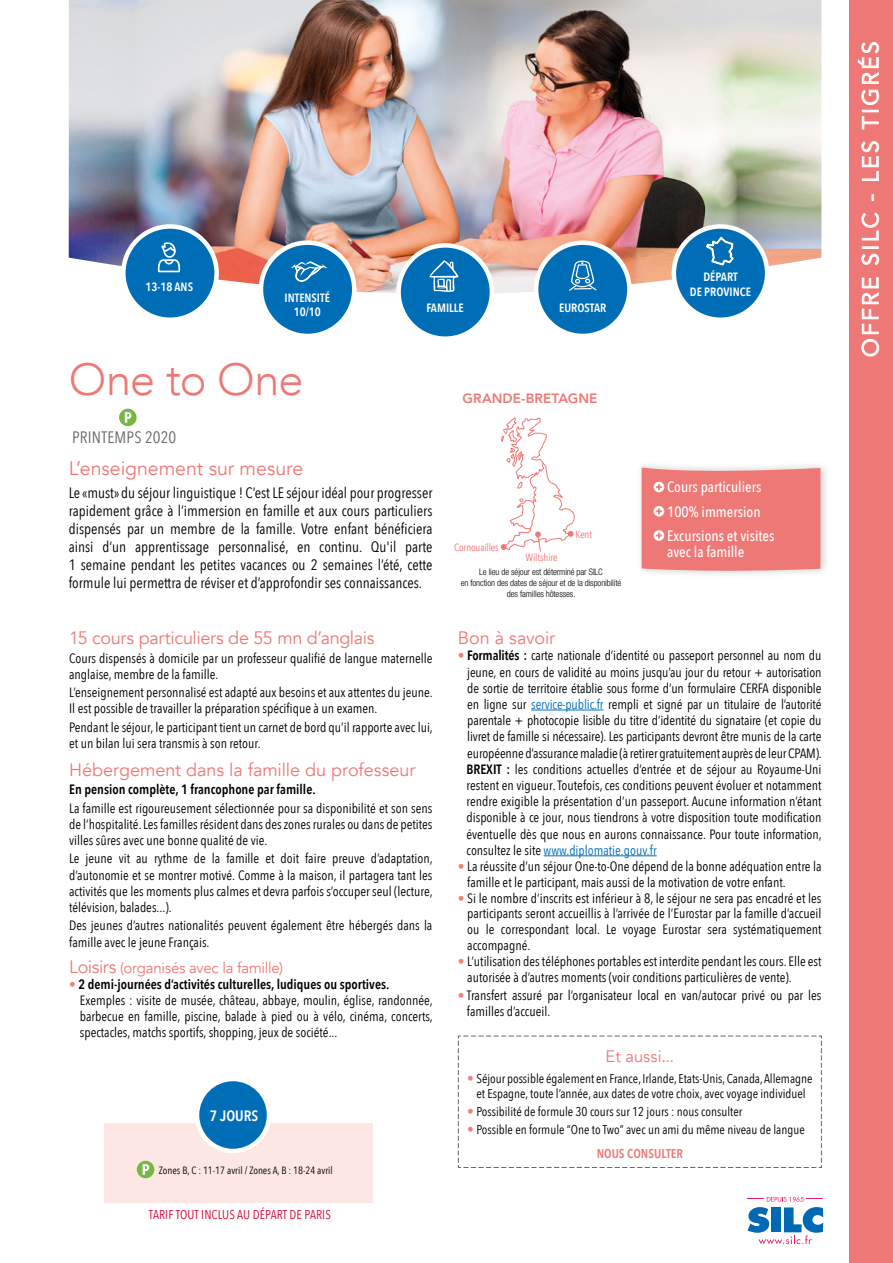
<style>
.page{position:relative;width:893px;height:1263px;background:#fff}
.page>*{position:absolute;margin:0;border:0;box-sizing:border-box;transform-origin:0 0}
.t1{font:300 45px "Avenir";letter-spacing:-.02em;color:#ee7875}
.t2{font:22.5px "Avenir";letter-spacing:.11em;color:#fff}
.t3{font:19.5px "Avenir";letter-spacing:-.005em;color:#ee7875}
.t4{font:18px "Avenir";letter-spacing:-.005em;color:#ee7875}
.t5{font:16.5px "Avenir Next Condensed";letter-spacing:.01em;color:#676568}
.t6{font:16.5px "Avenir";letter-spacing:.005em;color:#ee7875}
.t7{font:15px/18px "Avenir Next Condensed";color:#000;text-align:justify}
.t8{font:500 15px/24.3px "Avenir Next Condensed";color:#fff}
.t9{font:15px "Avenir";letter-spacing:-.015em;color:#ee7875}
.t10{font:600 15px "Avenir Next Condensed";color:#fff}
.t11{font:13.5px/16.2px "Avenir Next Condensed";color:#000}
.t12{font:600 13.5px "Avenir Next Condensed";color:#000}
.t13{font:800 13.5px "Avenir";letter-spacing:.005em;color:#ee7875}
.t14{font:12.75px/15.3px "Avenir Next Condensed";color:#000;text-align:center}
.t15{font:12.75px "Avenir Next Condensed";letter-spacing:.01em;color:#d30536}
.t16{font:600 12px/14.4px "Avenir Next Condensed";color:#fff;text-align:center}
.t17{font:10.5px "Avenir Next Condensed";color:#000}
.t18{font:10.5px "Avenir Next Condensed";letter-spacing:-.015em;color:#ee7875}
.t19{font:300 condensed 9px/10.8px "Helvetica Neue LT Std";letter-spacing:-.01em;color:#000;text-align:center}
.s1{font-size:18px}
.s2{color:#f08372}
.s3{font-weight:600}
.s4{color:#006eb7}
.s5{font-size:13.5px;color:#f08372}
.s6{font-weight:600;color:#ee7875}
</style>
<div class="page">
<img style="left:69px;top:0;width:752px;height:293px">
<hr style="left:531px;top:710px;width:72px;height:1px;background:#006eb7">
<hr style="left:544px;top:855px;width:113px;height:1px;background:#006eb7">
<div style="left:635px;top:460px;width:196px;height:119px;background:#000;opacity:.2"></div>
<svg style="left:642px;top:467px;width:178px;height:106px"></svg>
<svg style="left:119px;top:409px;width:18px;height:17px"></svg>
<svg style="left:125px;top:412px;width:6px;height:11px"></svg>
<svg style="left:501px;top:418px;width:74px;height:134px"></svg>
<svg style="left:458px;top:1035px;width:364px;height:133px"></svg>
<div style="left:261px;top:243px;width:93px;height:93px;background:#006eb7;border-radius:50%"></div>
<div style="left:259px;top:240px;width:97px;height:98px;border:4px solid #fff;border-radius:50%"></div>
<svg style="left:291px;top:261px;width:36px;height:21px"></svg>
<div style="left:399px;top:245px;width:93px;height:94px;background:#006eb7;border-radius:50%"></div>
<div style="left:396px;top:243px;width:98px;height:98px;border:4px solid #fff;border-radius:50%"></div>
<svg style="left:429px;top:260px;width:30px;height:32px"></svg>
<div style="left:123px;top:226px;width:94px;height:94px;background:#006eb7;border-radius:50%"></div>
<div style="left:121px;top:224px;width:98px;height:98px;border:4px solid #fff;border-radius:50%"></div>
<svg style="left:158px;top:242px;width:22px;height:30px"></svg>
<div style="left:536px;top:243px;width:93px;height:93px;background:#006eb7;border-radius:50%"></div>
<div style="left:534px;top:240px;width:98px;height:98px;border:4px solid #fff;border-radius:50%"></div>
<svg style="left:569px;top:261px;width:27px;height:30px"></svg>
<div style="left:674px;top:226px;width:93px;height:94px;background:#006eb7;border-radius:50%"></div>
<div style="left:672px;top:224px;width:97px;height:98px;border:4px solid #fff;border-radius:50%"></div>
<svg style="left:706px;top:236px;width:28px;height:30px"></svg>
<div style="left:105px;top:1123px;width:268px;height:79px;background:#fde7e4"></div>
<div style="left:197px;top:1079px;width:72px;height:72px;background:#006eb7;border-radius:50%"></div>
<div style="left:195px;top:1077px;width:76px;height:76px;border:4px solid #fff;border-radius:50%"></div>
<div style="left:137px;top:1161px;width:17px;height:17px;background:#76b843;border-radius:50%"></div>
<svg style="left:143px;top:1164px;width:6px;height:11px"></svg>
<svg style="left:747px;top:1197px;width:76px;height:47px"></svg>
<div style="left:850px;top:0;width:43px;height:1263px;background:#ee7875"></div>
<svg style="left:861px;top:277px;width:18px;height:80px"></svg>
<svg style="left:861px;top:253px;width:18px;height:12px"></svg>
<div style="left:862px;top:246px;width:17px;height:3px;border:1px solid #fff"></div>
<svg style="left:861px;top:212px;width:18px;height:29px"></svg>
<svg style="left:872px;top:194px;width:2px;height:7px"></svg>
<svg style="left:861px;top:141px;width:18px;height:40px"></svg>
<svg style="left:858px;top:42px;width:21px;height:88px"></svg>
<p class="t16" style="left:146px;top:279px;width:49px">13-18 ANS</p>
<p class="t16" style="left:285px;top:290px;width:47px">INTENSITÉ<br>10/10</p>
<p class="t16" style="left:426px;top:301px;width:39px">FAMILLE</p>
<p class="t16" style="left:559px;top:301px;width:49px">EUROSTAR</p>
<p class="t16" style="left:690px;top:270px;width:62px">DÉPART<br>DE PROVINCE</p>
<h1 class="t1" style="left:69px;top:353px;width:236px">One to One</h1>
<p class="t5" style="left:72px;top:423px;width:106px">PRINTEMPS 2020</p>
<h3 class="t3" style="left:69px;top:457px;width:236px">L’enseignement sur mesure</h3>
<p class="t7" style="left:69px;top:483px;width:365px">Le «must» du séjour linguistique ! C’est LE séjour idéal pour progresser rapidement grâce à l’immersion en famille et aux cours particuliers dispensés par un membre de la famille. Votre enfant bénéficiera ainsi d’un apprentissage personnalisé, en continu. Qu'il parte 1 semaine pendant les petites vacances ou 2 semaines l’été, cette formule lui permettra de réviser et d’approfondir ses connaissances.</p>
<h3 class="t4" style="left:69px;top:627px;width:307px">15 cours particuliers de 55 mn d’anglais</h3>
<p class="t11" style="left:69px;top:649px;width:365px">Cours dispensés à domicile par un professeur qualifié de langue maternelle anglaise, membre de la famille.</p>
<p class="t11" style="left:69px;top:683px;width:365px">L’enseignement personnalisé est adapté aux besoins et aux attentes du jeune.<br>Il est possible de travailler la préparation spécifique à un examen.</p>
<p class="t11" style="left:69px;top:718px;width:365px">Pendant le séjour, le participant tient un carnet de bord qu’il rapporte avec lui, et un bilan lui sera transmis à son retour.</p>
<h3 class="t4" style="left:69px;top:759px;width:348px">Hébergement dans la famille du professeur</h3>
<p class="t12" style="left:69px;top:778px;width:248px">En pension complète, 1 francophone par famille.</p>
<p class="t11" style="left:69px;top:799px;width:365px;text-align:justify">La famille est rigoureusement sélectionnée pour sa disponibilité et son sens de l’hospitalité. Les familles résident dans des zones rurales ou dans de petites villes sûres avec une bonne qualité de vie.</p>
<p class="t11" style="left:69px;top:850px;width:365px;text-align:justify">Le jeune vit au rythme de la famille et doit faire preuve d’adaptation, d’autonomie et se montrer motivé. Comme à la maison, il partagera tant les activités que les moments plus calmes et devra parfois s’occuper seul (lecture, télévision, balades...).</p>
<p class="t11" style="left:69px;top:917px;width:365px">Des jeunes d’autres nationalités peuvent également être hébergés dans la famille avec le jeune Français.</p>
<p class="t9" style="left:69px;top:958px;width:215px"><span class="s1">Loisirs</span> (organisés avec la famille)</p>
<p class="t11" style="left:80px;top:975px;width:355px;text-indent:-11px"><span class="s2">•</span> <span class="s3">2 demi-journées d’activités culturelles, ludiques ou sportives.<br></span>Exemples : visite de musée, château, abbaye, moulin, église, randonnée, barbecue en famille, piscine, balade à pied ou à vélo, cinéma, concerts, spectacles, matchs sportifs, shopping, jeux de société...</p>
<p class="t10" style="left:210px;top:1102px;width:50px">7 JOURS</p>
<p class="t17" style="left:159px;top:1161px;width:176px">Zones B, C : 11-17 avril / Zones A, B : 18-24 avril</p>
<p class="t15" style="left:149px;top:1204px;width:184px">TARIF TOUT INCLUS AU DÉPART DE PARIS</p>
<p class="t13" style="left:462px;top:388px;width:136px">GRANDE-BRETAGNE</p>
<p class="t18" style="left:454px;top:538px;width:46px">Cornouailles</p>
<p class="t18" style="left:525px;top:548px;width:34px">Wiltshire</p>
<p class="t18" style="left:575px;top:526px;width:18px">Kent</p>
<p class="t19" style="left:461px;top:567px;width:162px">Le lieu de séjour est déterminé par SILC<br>en fonction des dates de séjour et de la disponibilité des familles hôtesses.</p>
<p class="t8" style="left:667px;top:475px;width:109px">Cours particuliers<br>100% immersion<br>Excursions et visites</p>
<p class="t8" style="left:667px;top:539px;width:79px">avec la famille</p>
<h3 class="t4" style="left:458px;top:627px;width:99px">Bon à savoir</h3>
<p class="t11" style="left:466px;top:647px;width:357px;text-align:justify;text-indent:-9px"><span class="s2">•</span> <span class="s3">Formalités :</span> carte nationale d’identité ou passeport personnel au nom du jeune, en cours de validité au moins jusqu’au jour du retour + autorisation de sortie de territoire établie sous forme d’un formulaire CERFA disponible en ligne sur <span class="s4">service-public.fr</span> rempli et signé par un titulaire de l’autorité parentale + photocopie lisible du titre d’identité du signataire (et copie du livret de famille si nécessaire). Les participants devront être munis de la carte européenne d’assurance maladie (à retirer gratuitement auprès de leur CPAM).<br><span class="s3">BREXIT :</span> les conditions actuelles d’entrée et de séjour au Royaume-Uni restent en vigueur. Toutefois, ces conditions peuvent évoluer et notamment rendre exigible la présentation d’un passeport. Aucune information n’étant disponible à ce jour, nous tiendrons à votre disposition toute modification éventuelle dès que nous en aurons connaissance. Pour toute information, consultez le site <span class="s4">www.diplomatie.gouv.fr</span></p>
<p class="t11" style="left:467px;top:857px;width:356px;text-indent:-9px"><span class="s2">•</span> La réussite d’un séjour One-to-One dépend de la bonne adéquation entre la famille et le participant, mais aussi de la motivation de votre enfant.</p>
<p class="t11" style="left:467px;top:889px;width:356px;text-align:justify;text-indent:-9px"><span class="s2">•</span> Si le nombre d’inscrits est inférieur à 8, le séjour ne sera pas encadré et les participants seront accueillis à l’arrivée de l’Eurostar par la famille d’accueil ou le correspondant local. Le voyage Eurostar sera systématiquement accompagné.</p>
<p class="t11" style="left:467px;top:953px;width:356px;text-indent:-9px"><span class="s2">•</span> L’utilisation des téléphones portables est interdite pendant les cours. Elle est autorisée à d’autres moments (voir conditions particulières de vente).</p>
<p class="t11" style="left:467px;top:987px;width:356px;text-indent:-9px"><span class="s2">•</span> Transfert assuré par l’organisateur local en van/autocar privé ou par les familles d’accueil.</p>
<p class="t6" style="left:606px;top:1047px;width:70px">Et aussi...</p>
<p class="t14" style="left:467px;top:1070px;width:347px"><span class="s5">•</span> Séjour possible également en France, Irlande, Etats-Unis, Canada, Allemagne et Espagne, toute l’année, aux dates de votre choix, avec voyage individuel</p>
<p class="t14" style="left:467px;top:1103px;width:277px"><span class="s5">•</span> Possibilité de formule 30 cours sur 12 jours : nous consulter</p>
<p class="t14" style="left:597px;top:1117px;width:209px;line-height:23.9px;text-align:left;text-indent:-130px"><span class="s5">•</span> Possible en formule “One to Two” avec un ami du même niveau de langue<br><span class="s6">NOUS CONSULTER</span></p>
<h2 class="t2" style="left:857px;top:357px;width:317px;rotate:-90deg">OFFRE SILC - LES TIGRÉS</h2>
</div>
